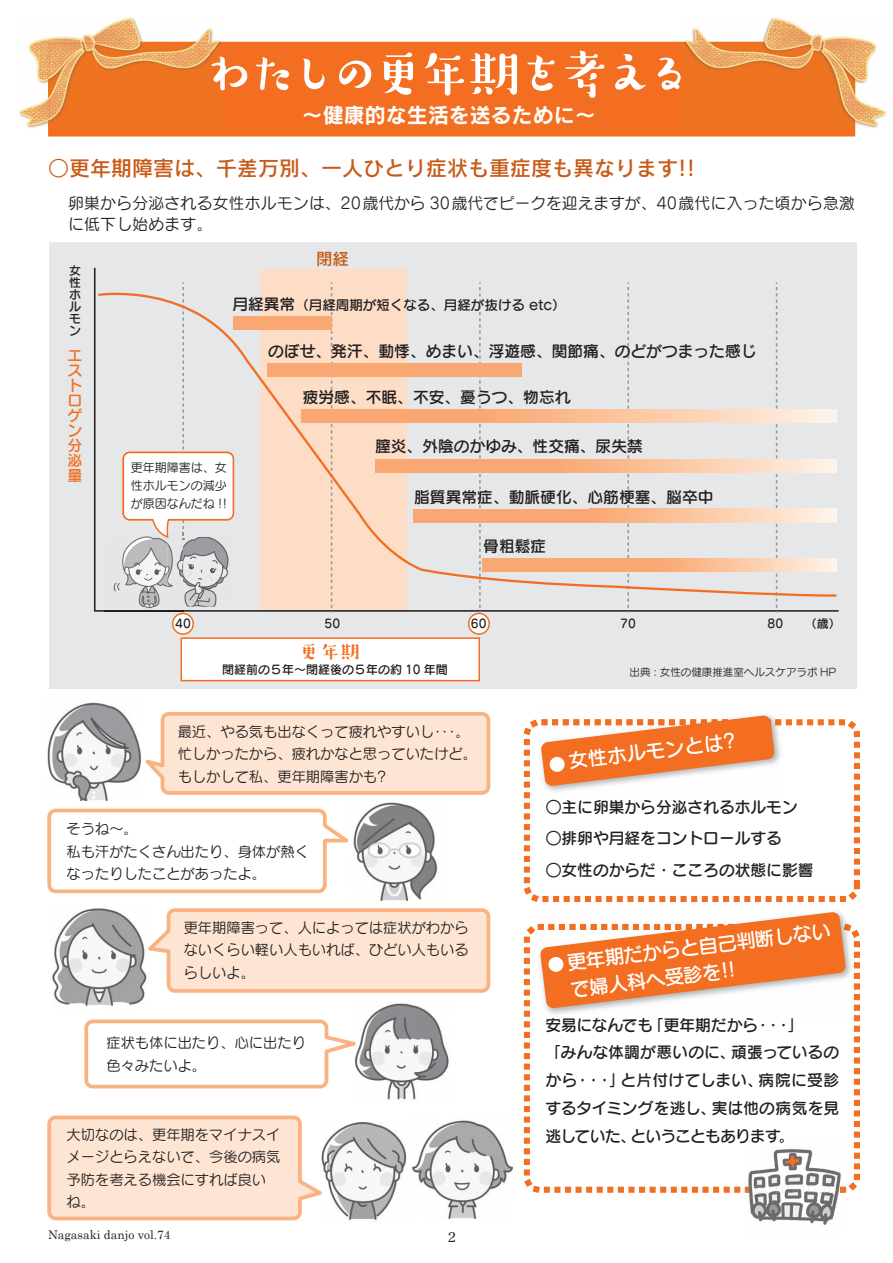
<style>
.page{position:relative;width:893px;height:1263px;background:#fff}
.page>*{position:absolute;margin:0;border:0;box-sizing:border-box;transform-origin:0 0}
.t1{font:500 52.5px "Suzumushi Std";letter-spacing:-.195em;color:#fff}
.t2{font:21px "Rodin Pro DB";color:#c85b18}
.t3{font:21px "Rodin Pro B";color:#fff}
.t4{font:19.5px/27px "Seurat Pro DB";color:#fff}
.t5{font:500 19.5px "Suzumushi Std";color:#f36e21;scale:1.05 1}
.t6{font:16.5px "Rodin Pro DB";color:#c85b18}
.t7{font:15.75px "Seurat Pro DB";color:#231f20}
.t8{font:15.75px "Seurat Pro M";letter-spacing:.02em;color:#231f20}
.t9{font:15.75px/27.8px "Seurat Pro DB";letter-spacing:-.04em;color:#231f20}
.t10{font:15.75px "Seurat Pro DB";letter-spacing:-.03em;color:#231f20}
.t11{font:15px/15px "Seurat Pro DB";color:#f36e21;text-align:justify}
.t12{font:14.25px/22.5px "Seurat Pro M";color:#231f20}
.t13{font:13.5px "Seurat Pro DB";color:#231f20}
.t14{font:13.2px "Matisse Pro DB";color:#231f20}
.t15{font:12px/12px "Seurat Pro DB";color:#231f20;text-align:justify}
.t16{font:12px/18px "Seurat Pro M";color:#231f20;text-align:justify}
.t17{font:12px "Century";color:#231f20}
.t18{font:10.5px "Seurat Pro M";color:#231f20}
</style>
<div class="page">
<img style="left:52px;top:908px;width:93px;height:99px">
<img style="left:325px;top:1122px;width:82px;height:99px">
<svg style="left:47px;top:1115px;width:278px;height:106px;background:#fde2cf"></svg>
<svg style="left:142px;top:908px;width:349px;height:87px;background:#fde1ce"></svg>
<svg style="left:145px;top:712px;width:346px;height:83px;background:#fde0cc"></svg>
<div style="left:48px;top:42px;width:807px;height:94px;background:#f36e21"></div>
<div style="left:49px;top:242px;width:808px;height:447px;background:#e6e7e9"></div>
<svg style="left:524px;top:719px;width:336px;height:183px"></svg>
<svg style="left:524px;top:926px;width:336px;height:267px"></svg>
<svg style="left:94px;top:268px;width:745px;height:344px"></svg>
<svg style="left:331px;top:598px;width:1px;height:15px"></svg>
<svg style="left:479px;top:598px;width:2px;height:15px"></svg>
<svg style="left:627px;top:598px;width:2px;height:15px"></svg>
<svg style="left:776px;top:598px;width:1px;height:15px"></svg>
<svg style="left:97px;top:281px;width:741px;height:317px"></svg>
<div style="left:233px;top:316px;width:99px;height:13px;background:#f9a773"></div>
<div style="left:267px;top:364px;width:255px;height:13px;background:#f9a773"></div>
<svg style="left:480px;top:409px;width:356px;height:14px;background:#fbccab"></svg>
<svg style="left:554px;top:459px;width:282px;height:13px;background:#fbccab"></svg>
<svg style="left:591px;top:509px;width:245px;height:13px;background:#fbccab"></svg>
<svg style="left:661px;top:559px;width:175px;height:13px;background:#fbcdac"></svg>
<div style="left:301px;top:409px;width:179px;height:14px;background:#f9a773"></div>
<div style="left:376px;top:459px;width:178px;height:13px;background:#f9a773"></div>
<div style="left:413px;top:509px;width:178px;height:13px;background:#f9a773"></div>
<div style="left:482px;top:559px;width:179px;height:13px;background:#f9a773"></div>
<div style="left:181px;top:638px;width:298px;height:43px;background:#fff"></div>
<div style="left:181px;top:637px;width:299px;height:44px;border:2px solid #f36e21"></div>
<div style="left:173px;top:613px;width:20px;height:21px;background:#fff;border-radius:50%"></div>
<div style="left:172px;top:613px;width:22px;height:22px;border:2px solid #f36e21;border-radius:50%"></div>
<div style="left:469px;top:613px;width:20px;height:21px;background:#fff;border-radius:50%"></div>
<div style="left:468px;top:613px;width:22px;height:22px;border:2px solid #f36e21;border-radius:50%"></div>
<img style="left:183px;top:537px;width:54px;height:70px">
<img style="left:104px;top:533px;width:79px;height:79px">
<svg style="left:122px;top:282px;width:113px;height:258px"></svg>
<img style="left:536px;top:719px;width:249px;height:77px">
<img style="left:536px;top:719px;width:245px;height:7px">
<img style="left:538px;top:924px;width:318px;height:95px">
<svg style="left:540px;top:714px;width:235px;height:73px"></svg>
<svg style="left:539px;top:911px;width:307px;height:98px"></svg>
<img style="left:746px;top:1137px;width:97px;height:88px">
<img style="left:746px;top:1187px;width:97px;height:6px">
<img style="left:746px;top:1137px;width:38px;height:6px">
<svg style="left:785px;top:1156px;width:14px;height:11px"></svg>
<img style="left:358px;top:1003px;width:91px;height:97px">
<img style="left:353px;top:802px;width:85px;height:98px">
<img style="left:47px;top:702px;width:94px;height:98px">
<img style="left:411px;top:1120px;width:101px;height:98px">
<svg style="left:84px;top:1019px;width:274px;height:70px"></svg>
<svg style="left:47px;top:808px;width:302px;height:86px"></svg>
<img style="left:19px;top:17px;width:205px;height:111px">
<img style="left:48px;top:42px;width:176px;height:87px">
<img style="left:211px;top:51px;width:13px;height:47px">
<img style="left:682px;top:17px;width:204px;height:112px">
<img style="left:682px;top:42px;width:173px;height:87px">
<h1 class="t1" style="left:202px;top:39px;width:495px">わたしの更年期を考える</h1>
<h2 class="t3" style="left:302px;top:101px;width:295px">～健康的な生活を送るために~</h2>
<h2 class="t2" style="left:48px;top:154px;width:648px">○更年期障害は、千差万別、一人ひとり症状も重症度も異なります !!</h2>
<p class="t8" style="left:68px;top:192px;width:788px">卵巣から分泌される女性ホルモンは、20歳代から 30歳代でピークを迎えますが、40歳代に入った頃から急激</p>
<p class="t8" style="left:68px;top:213px;width:146px">に低下し始めます。</p>
<p class="t15" style="left:69px;top:264px;width:13px">女性ホルモン</p>
<p class="t11" style="left:68px;top:347px;width:16px">エストロゲン分泌量</p>
<p class="t6" style="left:316px;top:248px;width:34px">閉経</p>
<p class="t13" style="left:295px;top:296px;width:272px">（月経周期が短くなる、月経が抜ける etc(</p>
<p class="t7" style="left:232px;top:293px;width:64px">月経異常</p>
<p class="t7" style="left:268px;top:341px;width:490px">のぼせ、発汗、動悸、めまい、浮遊感、関節痛、のどがつまった感じ</p>
<p class="t7" style="left:303px;top:386px;width:269px">疲労感、不眠、不安、憂うつ、物忘れ</p>
<p class="t7" style="left:375px;top:435px;width:269px">膣炎、外陰のかゆみ、性交痛、尿失禁</p>
<p class="t7" style="left:414px;top:486px;width:301px">脂質異常症、動脈硬化、心筋梗塞、脳卒中</p>
<p class="t7" style="left:483px;top:535px;width:64px">骨粗鬆症</p>
<p class="t16" style="left:131px;top:458px;width:98px">更年期障害は、女性ホルモンの減少が原因なんだね !!</p>
<p class="t15" style="left:175px;top:617px;width:17px">40</p>
<p class="t15" style="left:325px;top:617px;width:17px">50</p>
<h3 class="t5" style="left:299px;top:638px;width:60px">更年期</h3>
<p class="t15" style="left:471px;top:617px;width:17px">60</p>
<p class="t15" style="left:620px;top:617px;width:17px">70</p>
<p class="t15" style="left:768px;top:617px;width:17px">80</p>
<p class="t15" style="left:805px;top:617px;width:37px">（歳(</p>
<p class="t15" style="left:222px;top:663px;width:227px">閉経前の５年～閉経後の５年の約 10 年間</p>
<p class="t12" style="left:178px;top:720px;width:301px">最近、やる気も出なくって疲れやすいし 。・・・忙しかったから、疲れかなと思っていたけど。もしかして私、更年期障害かも?</p>
<p class="t18" style="left:629px;top:665px;width:208px">出典 : 女性の健康推進室ヘルスケアラボ HP</p>
<h3 class="t4" style="left:567px;top:747px;width:170px;rotate:-7deg">女性ホルモンとは?</h3>
<p class="t12" style="left:67px;top:817px;width:244px">そうね~。<br>私も汗がたくさん出たり、身体が熱くなったりしたことがあったよ。</p>
<p class="t12" style="left:184px;top:916px;width:287px;text-align:justify">更年期障害って、人によっては症状がわからないくらい軽い人もいれば、ひどい人もいるらしいよ。</p>
<p class="t12" style="left:106px;top:1031px;width:201px">症状も体に出たり、心に出たり色々みたいよ。</p>
<p class="t12" style="left:67px;top:1123px;width:215px">大切なのは、更年期をマイナスイメージとらえないで、今後の病気予防を考える機会にすれば良いね。</p>
<p class="t17" style="left:48px;top:1224px;width:124px">Nagasaki danjo vol.74</p>
<p class="t14" style="left:448px;top:1229px;width:10px">2</p>
<p class="t7" style="left:546px;top:796px;width:253px">○主に卵巣から分泌されるホルモン</p>
<p class="t7" style="left:546px;top:828px;width:238px">○排卵や月経をコントロールする</p>
<p class="t7" style="left:546px;top:859px;width:269px">○女性のからだ・こころの状態に影響</p>
<h3 class="t4" style="left:566px;top:949px;width:267px;rotate:-7deg">更年期だからと自己判断しないで婦人科へ受診を !!</h3>
<p class="t7" style="left:765px;top:1014px;width:39px">・「</p>
<p class="t10" style="left:545px;top:1014px;width:109px">安易になんでも</p>
<p class="t7" style="left:648px;top:1014px;width:111px">「更年期だから</p>
<p class="t7" style="left:755px;top:1014px;width:38px">・・</p>
<p class="t7" style="left:545px;top:1042px;width:191px">「みんな体調が悪いのに、</p>
<p class="t7" style="left:731px;top:1042px;width:110px">頑張っているの</p>
<p class="t7" style="left:620px;top:1070px;width:144px">と片付けてしまい、</p>
<p class="t7" style="left:759px;top:1070px;width:82px">病院に受診</p>
<p class="t7" style="left:545px;top:1070px;width:33px">から</p>
<p class="t7" style="left:575px;top:1070px;width:51px">・・・」</p>
<p class="t9" style="left:630px;top:1093px;width:165px;text-indent:-85px">するタイミングを逃し、<br>ということもあります。</p>
<p class="t7" style="left:712px;top:1097px;width:129px">実は他の病気を見</p>
<p class="t7" style="left:545px;top:1125px;width:92px">逃していた、</p>
</div>
